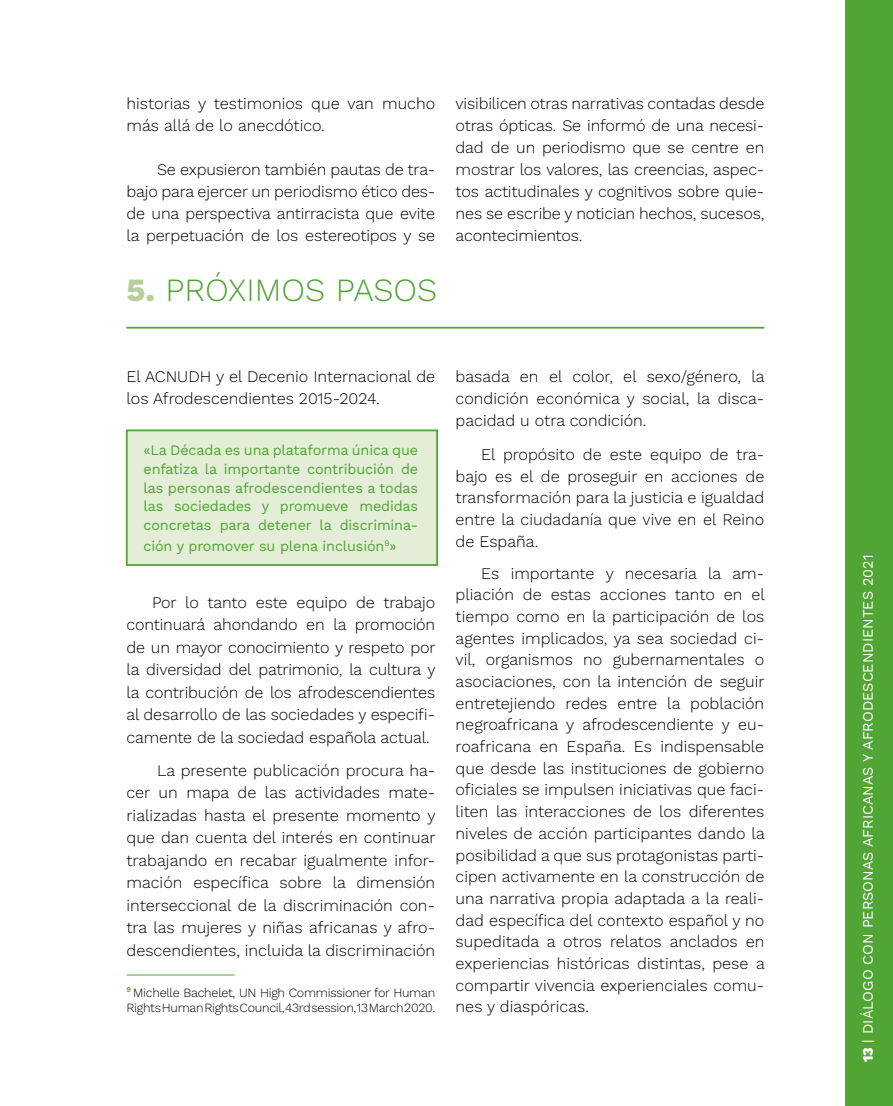
<style>
.page{position:relative;width:893px;height:1106px;background:#fff}
.page>*{position:absolute;margin:0;border:0;box-sizing:border-box;transform-origin:0 0}
.t1{font:300 32.4px "Work Sans";color:#51a534}
.P-1{font:300 16.2px/21.8px "Work Sans";color:#000;text-align:justify}
.quote{font:14.4px/18.9px "Work Sans";letter-spacing:-.01em;color:#51a534;text-align:justify}
.t2{font:14.4px "Work Sans";color:#fff}
.Note{font:300 12.6px/15.1px "Work Sans";letter-spacing:-.02em;color:#000}
.s1{font-weight:800;color:#b5d199}
.s2{font-weight:800}
</style>
<div class="page">
<div style="left:845px;top:0;width:48px;height:1106px;background:#51a534"></div>
<div style="left:126px;top:429px;width:312px;height:137px;background:#e3edd8;border:2px solid #51a534"></div>
<hr style="left:126px;top:974px;width:108px;height:1px;background:#51a534">
<hr style="left:126px;top:327px;width:638px;height:1px;background:#51a534">
<p class="P-1" style="left:126px;top:91px;width:310px;line-height:22.4px">historias y testimonios que van mucho más allá de lo anecdótico.</p>
<p class="P-1" style="left:126px;top:157px;width:310px;line-height:22.4px;text-indent:31px">Se expusieron también pautas de tra&shy;bajo para ejercer un periodismo ético des&shy;de una perspectiva antirracista que evite la perpetuación de los estereotipos y se</p>
<h1 class="t1" style="left:126px;top:266px;width:312px"><span class="s1">5.</span> PRÓXIMOS PASOS</h1>
<p class="P-1" style="left:456px;top:91px;width:310px">visibilicen otras narrativas contadas desde otras ópticas. Se informó de una necesi&shy;dad de un periodismo que se centre en mostrar los valores, las creencias, aspec&shy;tos actitudinales y cognitivos sobre quie&shy;nes se escribe y notician hechos, sucesos, acontecimientos.</p>
<p class="P-1" style="left:126px;top:364px;width:310px;line-height:22.5px">El ACNUDH y el Decenio Internacional de los Afrodescendientes 2015-2024.</p>
<p class="quote" style="left:144px;top:440px;width:276px">«La Década es una plataforma única que enfatiza la importante contribución de las personas afrodescendientes a todas las sociedades y promueve medidas concretas para detener la discrimina-</p>
<p class="quote" style="left:144px;top:536px;width:255px">ción y promover su plena inclusión<sup>9</sup>»</p>
<p class="P-1" style="left:126px;top:590px;width:311px;line-height:22.5px;text-indent:26px">Por lo tanto este equipo de trabajo continuará ahondando en la promoción de un mayor conocimiento y respeto por la diversidad del patrimonio, la cultura y la contribución de los afrodescendientes al desarrollo de las sociedades y especifi&shy;camente de la sociedad española actual.</p>
<p class="P-1" style="left:126px;top:758px;width:311px;line-height:22.5px;text-indent:31px">La presente publicación procura ha&shy;cer un mapa de las actividades mate&shy;rializadas hasta el presente momento y que dan cuenta del interés en continuar trabajando en recabar igualmente infor&shy;mación específica sobre la dimensión interseccional de la discriminación con&shy;tra las mujeres y niñas africanas y afro&shy;descendientes, incluida la discriminación</p>
<h2 class="Note" style="left:126px;top:984px;width:310px"><sup>9</sup> Michelle Bachelet, UN High Commissioner for Human<br>Rights Human Rights Council, 43rd session, 13 March 2020.</h2>
<p class="P-1" style="left:456px;top:365px;width:311px">basada en el color, el sexo/género, la condición económica y social, la disca&shy;pacidad u otra condición.</p>
<p class="P-1" style="left:456px;top:443px;width:310px;text-indent:26px">El propósito de este equipo de tra&shy;bajo es el de proseguir en acciones de transformación para la justicia e igualdad entre la ciudadanía que vive en el Reino de España.</p>
<p class="P-1" style="left:456px;top:561px;width:311px;text-indent:26px">Es importante y necesaria la am&shy;pliación de estas acciones tanto en el tiempo como en la participación de los agentes implicados, ya sea sociedad ci&shy;vil, organismos no gubernamentales o asociaciones, con la intención de seguir entretejiendo redes entre la población negroafricana y afrodescendiente y eu&shy;roafricana en España. Es indispensable que desde las instituciones de gobierno oficiales se impulsen iniciativas que faci&shy;liten las interacciones de los diferentes niveles de acción participantes dando la posibilidad a que sus protagonistas parti&shy;cipen activamente en la construcción de una narrativa propia adaptada a la reali&shy;dad específica del contexto español y no supeditada a otros relatos anclados en experiencias históricas distintas, pese a compartir vivencia experienciales comu&shy;nes y diaspóricas.</p>
<p class="t2" style="left:857px;top:1062px;width:508px;rotate:-90deg"><span class="s2">13</span> | DIÁLOGO CON PERSONAS AFRICANAS Y AFRODESCENDIENTES 2021</p>
</div>
